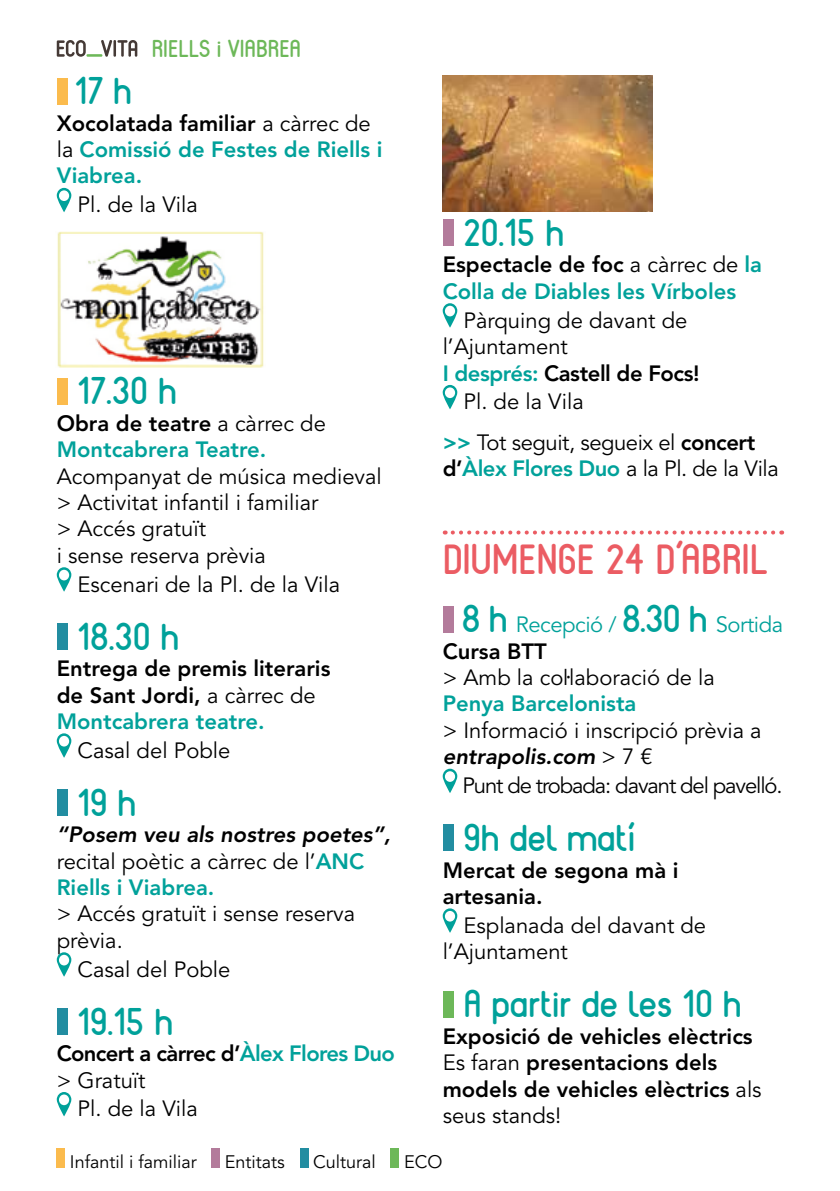
<style>
.page{position:relative;width:840px;height:1191px;background:#fff}
.page>*{position:absolute;margin:0;border:0;box-sizing:border-box;transform-origin:0 0}
.t1{font:700 42px "Reef";color:#eb5c63}
.t2{font:700 38px "Reef";color:#00a19a}
.t3{font:700 24px "Reef";color:#6db859}
.t4{font:22px/26.4px "Avenir LT Std";color:#000}
.t5{font:800 22px/26.4px "Avenir LT Std";color:#000}
.t6{font:800 22px/26.4px "Avenir LT Std";color:#00a19a}
.t7{font:italic 800 22px/26.4px "Avenir LT Std";color:#000}
.t8{font:22px/40.4px "Avenir LT Std";letter-spacing:-.02em;color:#000}
.t9{font:800 22px/26.4px "Avenir LT Std";letter-spacing:-.03em;color:#000}
.t10{font:22px "Avenir LT Std";letter-spacing:-.05em;color:#000}
.t11{font:18px "Avenir LT Std";color:#000}
.s1{color:#000}
.s2{font-weight:400;color:#000}
.s3{font-weight:400}
.s4{color:#00a19a}
.s5{font-weight:400;font-style:normal}
.s6{font-style:normal;color:#00a19a}
.s7{font-weight:800;color:#00a19a}
.s8{font-weight:800}
.s9{font-family:"Reef";font-weight:700;font-size:38px;color:#00a19a}
.s10{font-family:"Century Gothic"}
.s11{font-weight:800;font-style:italic}
</style>
<div class="page">
<svg style="left:57px;top:40px;width:80px;height:17px"></svg>
<div style="left:57px;top:78px;width:11px;height:26px;background:#fbbb4d"></div>
<svg style="left:57px;top:188px;width:14px;height:24px"></svg>
<div style="left:57px;top:378px;width:11px;height:26px;background:#fbbb4d"></div>
<svg style="left:57px;top:567px;width:14px;height:24px"></svg>
<div style="left:57px;top:623px;width:11px;height:26px;background:#228da1"></div>
<svg style="left:57px;top:733px;width:14px;height:25px"></svg>
<div style="left:57px;top:789px;width:11px;height:27px;background:#228da1"></div>
<svg style="left:57px;top:952px;width:14px;height:24px"></svg>
<div style="left:57px;top:1008px;width:11px;height:26px;background:#228da1"></div>
<svg style="left:57px;top:1092px;width:14px;height:24px"></svg>
<svg style="left:452px;top:530px;width:329px;height:4px"></svg>
<div style="left:442px;top:219px;width:11px;height:27px;background:#b37b9b"></div>
<svg style="left:442px;top:303px;width:15px;height:25px"></svg>
<svg style="left:442px;top:385px;width:15px;height:24px"></svg>
<div style="left:442px;top:606px;width:11px;height:26px;background:#b37b9b"></div>
<svg style="left:442px;top:768px;width:15px;height:25px"></svg>
<div style="left:442px;top:824px;width:11px;height:27px;background:#228da1"></div>
<svg style="left:442px;top:908px;width:15px;height:25px"></svg>
<div style="left:442px;top:990px;width:11px;height:27px;background:#6db859"></div>
<img style="left:57px;top:231px;width:207px;height:136px">
<img style="left:442px;top:75px;width:210px;height:136px">
<div style="left:57px;top:1148px;width:8px;height:20px;background:#fbbb4d"></div>
<div style="left:212px;top:1148px;width:8px;height:20px;background:#b37b9b"></div>
<div style="left:300px;top:1148px;width:8px;height:20px;background:#228da1"></div>
<div style="left:390px;top:1148px;width:9px;height:20px;background:#6db859"></div>
<p class="t3" style="left:152px;top:34px;width:151px">RIELLS i VIABREA</p>
<h2 class="t2" style="left:75px;top:66px;width:59px">17 h</h2>
<p class="t6" style="left:57px;top:110px;width:327px"><span class="s1">Xocolatada familiar</span> <span class="s2">a càrrec de la</span> Comissió de Festes de Riells i<br>Viabrea.</p>
<p class="t4" style="left:77px;top:192px;width:122px">Pl. de la Vila</p>
<h2 class="t2" style="left:77px;top:367px;width:101px">17.30 h</h2>
<p class="t6" style="left:57px;top:410px;width:270px"><span class="s1">Obra de teatre</span> <span class="s2">a càrrec de<br></span>Montcabrera Teatre.</p>
<p class="t4" style="left:57px;top:463px;width:326px">Acompanyat de música medieval &gt; Activitat infantil i familiar<br>&gt; Accés gratuït<br>i sense reserva prèvia</p>
<p class="t4" style="left:77px;top:571px;width:264px">Escenari de la Pl. de la Vila</p>
<h2 class="t2" style="left:77px;top:612px;width:103px">18.30 h</h2>
<p class="t5" style="left:57px;top:655px;width:275px">Entrega de premis literaris de Sant Jordi, <span class="s3">a càrrec de<br></span><span class="s4">Montcabrera teatre.</span></p>
<p class="t4" style="left:77px;top:737px;width:154px">Casal del Poble</p>
<h2 class="t2" style="left:77px;top:778px;width:60px">19 h</h2>
<p class="t7" style="left:57px;top:821px;width:335px">“Posem veu als nostres poetes”, <span class="s5">recital poètic a càrrec de l’</span><span class="s6">ANC<br>Riells i Viabrea.</span></p>
<p class="t4" style="left:57px;top:901px;width:300px">&gt; Accés gratuït i sense reserva prèvia.</p>
<p class="t4" style="left:77px;top:956px;width:154px">Casal del Poble</p>
<h2 class="t2" style="left:77px;top:997px;width:97px">19.15 h</h2>
<p class="t9" style="left:57px;top:1040px;width:339px">Concert a càrrec d’<span class="s4">Àlex Flores Duo </span><span class="s3">&gt; Gratuït</span></p>
<p class="t4" style="left:77px;top:1096px;width:122px">Pl. de la Vila</p>
<h2 class="t2" style="left:463px;top:208px;width:102px">20.15 h</h2>
<p class="t6" style="left:442px;top:252px;width:321px"><span class="s1">Espectacle de foc</span> <span class="s2">a càrrec de</span> la<br>Colla de Diables les Vírboles</p>
<p class="t4" style="left:442px;top:307px;width:258px;text-indent:21px">Pàrquing de davant de l’Ajuntament<br><span class="s7">I després:</span> <span class="s8">Castell de Focs!</span></p>
<p class="t8" style="left:442px;top:382px;width:314px;text-indent:21px">Pl. de la Vila<br><span class="s7">&gt;&gt;</span> Tot seguit, segueix el <span class="s8">concert</span></p>
<p class="t8" style="left:442px;top:449px;width:337px"><span class="s8">d’</span><span class="s7">Àlex Flores Duo</span> a la Pl. de la Vila</p>
<h1 class="t1" style="left:442px;top:532px;width:327px">DIUMENGE 24 D’ABRIL</h1>
<p class="t4" style="left:442px;top:612px;width:342px;text-indent:19px"><span class="s9">8 h</span> <span class="s4">Recepció /</span> <span class="s9">8.30 h</span> <span class="s4">Sortida<br></span><span class="s8">Cursa BTT<br></span>&gt; Amb la co<span class="s10">ŀ</span>laboració de la<br><span class="s7">Penya Barcelonista</span></p>
<p class="t4" style="left:442px;top:717px;width:320px">&gt; Informació i inscripció prèvia a <span class="s11">entrapolis.com</span> &gt; 7 €</p>
<p class="t10" style="left:462px;top:773px;width:322px">Punt de trobada: davant del pavelló.</p>
<h2 class="t2" style="left:463px;top:813px;width:174px">9h del matí</h2>
<p class="t5" style="left:442px;top:856px;width:237px">Mercat de segona mà i artesania.</p>
<p class="t4" style="left:442px;top:912px;width:265px;text-indent:21px">Esplanada del davant de l’Ajuntament</p>
<h2 class="t2" style="left:463px;top:979px;width:279px">A partir de les 10 h</h2>
<p class="t5" style="left:442px;top:1023px;width:320px">Exposició de vehicles elèctrics<br><span class="s3">Es faran</span> presentacions dels models de vehicles elèctrics <span class="s3">als seus stands!</span></p>
<p class="t11" style="left:70px;top:1151px;width:128px">Infantil i familiar</p>
<p class="t11" style="left:225px;top:1151px;width:61px">Entitats</p>
<p class="t11" style="left:313px;top:1151px;width:64px">Cultural</p>
<p class="t11" style="left:404px;top:1151px;width:40px">ECO</p>
</div>
